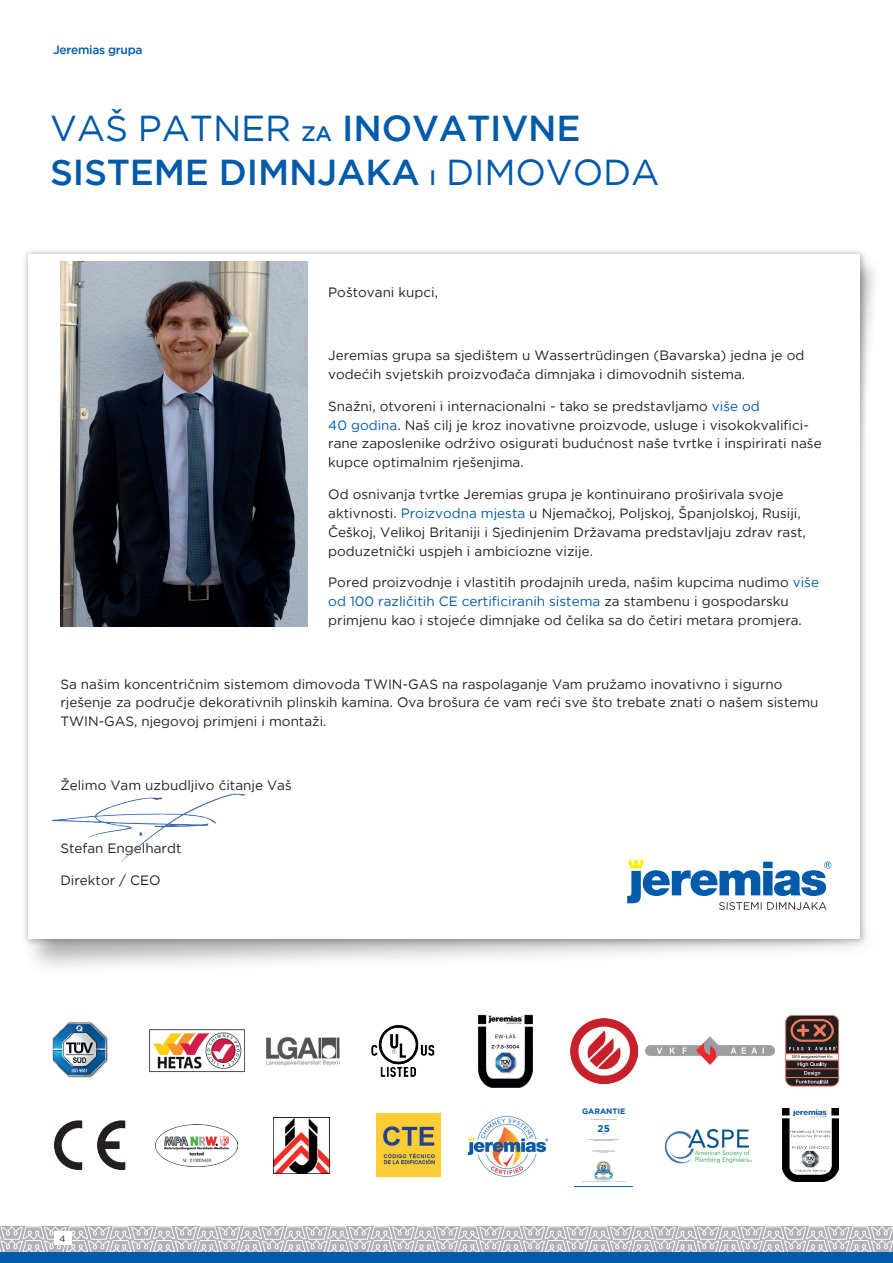
<style>
.page{position:relative;width:893px;height:1263px;background:#fff}
.page>*{position:absolute;margin:0;border:0;box-sizing:border-box;transform-origin:0 0}
.t1{font:500 36px/43.2px "Gotham";letter-spacing:-.005em;color:#015aaa}
.t2{font:13.5px/18.9px "Gotham";color:#231f20}
.t3{font:500 12px "Gotham";letter-spacing:-.025em;color:#015aaa}
.t4{font:700 9.75px "Gotham";color:#015aaa}
.t5{font:9px "Gotham";color:#231f20}
.t6{font:700 7.8px "Gotham";color:#015aaa}
.s1{font-weight:400}
.s2{font-size:21px}
.s3{color:#015aaa}
</style>
<div class="page">
<svg style="left:0;top:1226px;width:893px;height:26px;background:#c6c6c9"></svg>
<div style="left:54px;top:1231px;width:17px;height:14px;background:#fff"></div>
<div style="left:0;top:1252px;width:893px;height:11px;background:#015aaa"></div>
<div style="left:22px;top:740px;width:862px;height:235px;background:#231f20;opacity:.35"></div>
<div style="left:22px;top:248px;width:846px;height:699px;background:#231f20;opacity:.35"></div>
<div style="left:28px;top:254px;width:832px;height:685px;background:#fff"></div>
<img style="left:52px;top:1021px;width:56px;height:57px">
<img style="left:646px;top:1037px;width:129px;height:27px">
<img style="left:570px;top:1018px;width:67px;height:65px">
<img style="left:377px;top:1113px;width:63px;height:64px">
<img style="left:782px;top:1108px;width:57px;height:74px">
<svg style="left:54px;top:1120px;width:28px;height:50px"></svg>
<svg style="left:97px;top:1120px;width:28px;height:50px"></svg>
<img style="left:156px;top:1124px;width:82px;height:42px">
<img style="left:266px;top:1036px;width:74px;height:30px">
<img style="left:274px;top:1117px;width:56px;height:56px">
<img style="left:371px;top:1025px;width:64px;height:52px">
<img style="left:149px;top:1029px;width:96px;height:44px">
<img style="left:467px;top:1116px;width:82px;height:61px">
<hr style="left:575px;top:1186px;width:58px;height:1px;background:#015aaa">
<img style="left:595px;top:1160px;width:18px;height:21px">
<svg style="left:786px;top:1015px;width:53px;height:71px"></svg>
<div style="left:785px;top:1015px;width:54px;height:71px;border:1px solid #f3795b;border-radius:7px"></div>
<hr style="left:786px;top:1068px;width:53px;height:1px;background:#f3795b">
<div style="left:785px;top:1053px;width:54px;height:7px;background:#fff;border:1px solid #f3795b"></div>
<hr style="left:786px;top:1077px;width:53px;height:1px;background:#f3795b">
<svg style="left:789px;top:1019px;width:48px;height:64px;background:#644a45"></svg>
<img style="left:52px;top:793px;width:194px;height:69px">
<img style="left:664px;top:1129px;width:87px;height:35px">
<img style="left:477px;top:1014px;width:56px;height:74px">
<img style="left:60px;top:261px;width:247px;height:365px">
<svg style="left:627px;top:859px;width:204px;height:51px"></svg>
<p class="t3" style="left:53px;top:42px;width:91px">Jeremias grupa</p>
<h1 class="t1" style="left:50px;top:107px;width:611px"><span class="s1">VAŠ PATNER</span> <span class="s2">ZA</span> INOVATIVNE<br>SISTEME DIMNJAKA <span class="s2">I</span> <span class="s1">DIMOVODA</span></h1>
<p class="t2" style="left:328px;top:282px;width:111px">Poštovani kupci,</p>
<p class="t2" style="left:328px;top:346px;width:478px">Jeremias grupa sa sjedištem u Wassertrüdingen (Bavarska) jedna je od vodećih svjetskih proizvođača dimnjaka i dimovodnih sistema.</p>
<p class="t2" style="left:328px;top:396px;width:495px">Snažni, otvoreni i internacionalni - tako se predstavljamo <span class="s3">više od<br>40 godina</span>. Naš cilj je kroz inovativne proizvode, usluge i visokokvalifici&shy;rane zaposlenike održivo osigurati budućnost naše tvrtke i inspirirati naše kupce optimalnim rješenjima.</p>
<p class="t2" style="left:328px;top:484px;width:479px">Od osnivanja tvrtke Jeremias grupa je kontinuirano proširivala svoje aktivnosti. <span class="s3">Proizvodna mjesta</span> u Njemačkoj, Poljskoj, Španjolskoj, Rusiji, Češkoj, Velikoj Britaniji i Sjedinjenim Državama predstavljaju zdrav rast, poduzetnički uspjeh i ambiciozne vizije.</p>
<p class="t2" style="left:328px;top:573px;width:492px">Pored proizvodnje i vlastitih prodajnih ureda, našim kupcima nudimo <span class="s3">više od 100 različitih CE certificiranih sistema</span> za stambenu i gospodarsku primjenu kao i stojeće dimnjake od čelika sa do četiri metara promjera.</p>
<p class="t2" style="left:60px;top:674px;width:760px">Sa našim koncentričnim sistemom dimovoda TWIN-GAS na raspolaganje Vam pružamo inovativno i sigurno rješenje za područje dekorativnih plinskih kamina. Ova brošura će vam reći sve što trebate znati o našem sistemu<br>TWIN-GAS, njegovoj primjeni i montaži.</p>
<p class="t2" style="left:60px;top:775px;width:233px">Želimo Vam uzbudljivo čitanje Vaš</p>
<p class="t2" style="left:60px;top:838px;width:123px">Stefan Engelhardt</p>
<p class="t2" style="left:60px;top:870px;width:102px">Direktor / CEO</p>
<p class="t5" style="left:60px;top:1233px;width:8px">4</p>
<p class="t6" style="left:582px;top:1106px;width:45px">GARANTIE</p>
<p class="t4" style="left:597px;top:1122px;width:14px">25</p>
</div>
